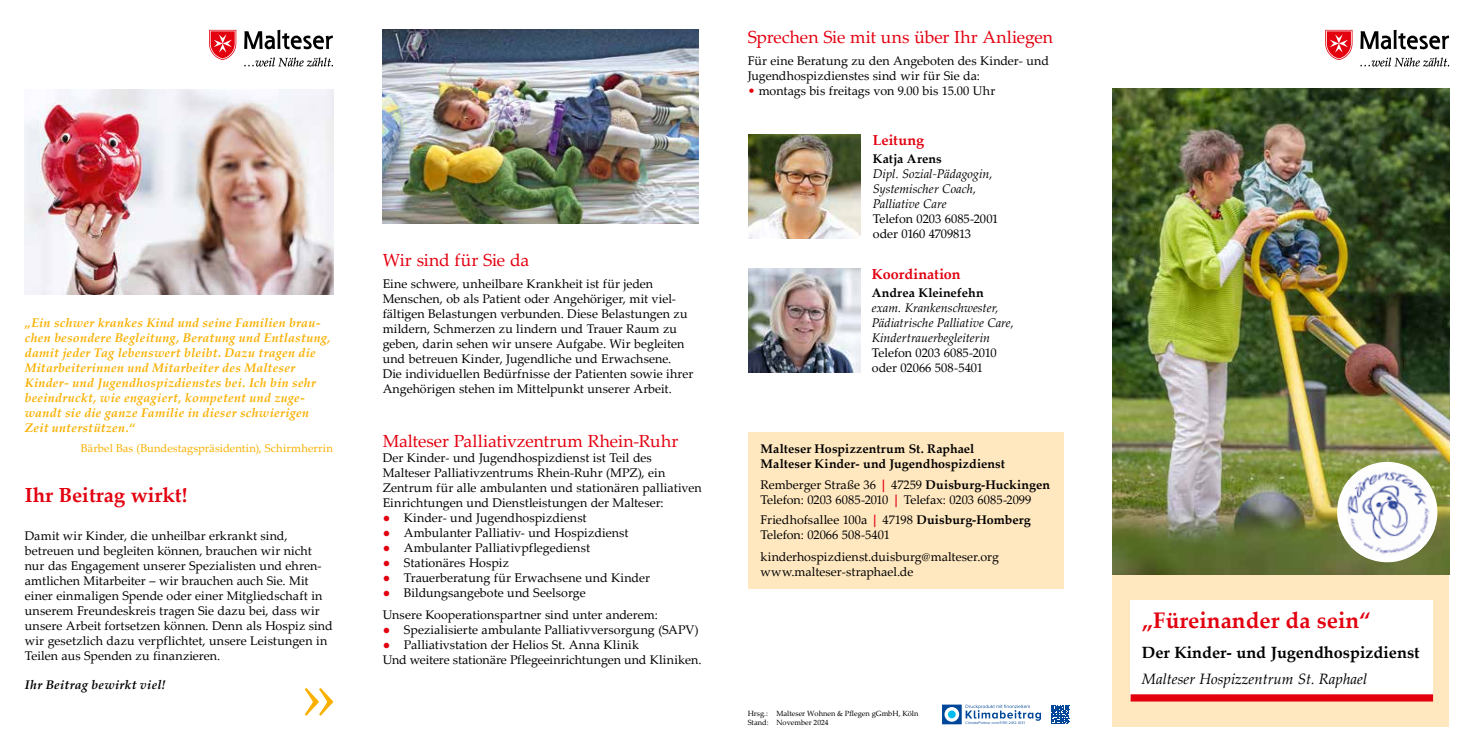
<style>
.page{position:relative;width:1467px;height:745px;background:#fff}
.page>*{position:absolute;margin:0;border:0;box-sizing:border-box;transform-origin:0 0}
.t1{font:700 22.5px "Palatino Linotype";color:#e3000f}
.t2{font:700 20.38px "Palatino Linotype";color:#e3000f}
.t3{font:17.5px "Palatino Linotype";color:#e3000f}
.t4{font:700 16.25px "Palatino Linotype";color:#000}
.t5{font:italic 15px "Palatino Linotype";color:#000}
.t6{font:700 14.38px "Palatino Linotype";color:#e3000f}
.t7{font:12.5px/15px "Palatino Linotype";color:#000}
.t8{font:italic 700 12.5px/15px "Palatino Linotype";letter-spacing:.02em;color:#f9b000}
.t9{font:italic 12.5px/15px "Palatino Linotype";color:#000}
.t10{font:700 12.5px/15px "Palatino Linotype";letter-spacing:.005em;color:#000}
.t11{font:italic 700 12.5px "Palatino Linotype";letter-spacing:.02em;color:#000}
.t12{font:11.25px "Palatino Linotype";letter-spacing:.005em;color:#f9b000}
.t13{font:7.5px/9px "Palatino Linotype";color:#000}
.s1{color:#e3000f}
.s2{font-family:"Frutiger LT Std";color:#e3000f}
.s3{font-weight:700}
</style>
<div class="page">
<div style="left:1113px;top:574px;width:336px;height:152px;background:#ffe8c0"></div>
<img style="left:1113px;top:89px;width:336px;height:484px">
<svg style="left:1325px;top:30px;width:27px;height:30px"></svg>
<svg style="left:1360px;top:30px;width:89px;height:19px"></svg>
<svg style="left:1360px;top:57px;width:89px;height:10px"></svg>
<div style="left:1131px;top:600px;width:302px;height:97px;background:#fff"></div>
<svg style="left:1131px;top:694px;width:302px;height:7px;background:#e40b19"></svg>
<svg style="left:1051px;top:705px;width:19px;height:18px"></svg>
<svg style="left:942px;top:704px;width:99px;height:19px"></svg>
<img style="left:25px;top:89px;width:308px;height:205px">
<svg style="left:209px;top:30px;width:27px;height:30px"></svg>
<svg style="left:244px;top:30px;width:89px;height:19px"></svg>
<svg style="left:244px;top:57px;width:89px;height:10px"></svg>
<svg style="left:305px;top:688px;width:28px;height:27px"></svg>
<svg style="left:1334px;top:458px;width:106px;height:107px;background:#8d985b"></svg>
<img style="left:1343px;top:465px;width:92px;height:93px">
<div style="left:748px;top:432px;width:316px;height:156px;background:#ffe8c0"></div>
<img style="left:748px;top:268px;width:112px;height:104px">
<img style="left:749px;top:134px;width:111px;height:104px">
<img style="left:383px;top:30px;width:315px;height:193px">
<h3 class="t3" style="left:748px;top:24px;width:307px">Sprechen Sie mit uns über Ihr Anliegen</h3>
<p class="t7" style="left:748px;top:52px;width:303px">Für eine Beratung zu den Angeboten des Kinder- und<br>Jugendhospizdienstes sind wir für Sie da:</p>
<p class="t7" style="left:748px;top:82px;width:249px"><span class="s1">•</span> montags bis freitags von 9.00 bis 15.00 Uhr</p>
<p class="t6" style="left:873px;top:129px;width:53px">Leitung</p>
<p class="t10" style="left:873px;top:151px;width:71px">Katja Arens</p>
<p class="t9" style="left:873px;top:166px;width:121px">Dipl. Sozial-Pädagogin,<br>Systemischer Coach,<br>Palliative Care</p>
<p class="t7" style="left:873px;top:211px;width:127px">Telefon 0203 6085-2001 oder 0160 4709813</p>
<h3 class="t3" style="left:383px;top:247px;width:148px">Wir sind für Sie da</h3>
<p class="t7" style="left:383px;top:276px;width:312px">Eine schwere, unheilbare Krankheit ist für jeden Menschen, ob als Patient oder Angehöriger, mit viel&shy;fältigen Belastungen verbunden. Diese Belastungen zu mildern, Schmerzen zu lindern und Trauer Raum zu geben, darin sehen wir unsere Aufgabe. Wir begleiten und betreuen Kinder, Jugendliche und Erwachsene.<br>Die individuellen Bedürfnisse der Patienten sowie ihrer Angehörigen stehen im Mittelpunkt unserer Arbeit.</p>
<p class="t6" style="left:872px;top:263px;width:90px">Koordination</p>
<p class="t10" style="left:872px;top:285px;width:113px">Andrea Kleinefehn</p>
<p class="t9" style="left:872px;top:300px;width:144px">exam. Krankenschwester,<br>Pädiatrische Palliative Care,<br>Kindertrauerbegleiterin</p>
<p class="t7" style="left:872px;top:345px;width:126px">Telefon 0203 6085-2010 oder 02066 508-5401</p>
<p class="t8" style="left:25px;top:314px;width:307px">„Ein schwer krankes Kind und seine Familien brau&shy;chen besondere Begleitung, Beratung und Entlastung, damit jeder Tag lebenswert bleibt. Dazu tragen die Mitarbeiterinnen und Mitarbeiter des Malteser Kinder- und Jugendhospizdienstes bei. Ich bin sehr beeindruckt, wie engagiert, kompetent und zuge&shy;wandt sie die ganze Familie in dieser schwierigen Zeit unterstützen.“</p>
<p class="t12" style="left:81px;top:440px;width:254px">Bärbel Bas (Bundestagspräsidentin), Schirmherrin</p>
<p class="t10" style="left:761px;top:441px;width:246px">Malteser Hospizzentrum St. Raphael<br>Malteser Kinder- und Jugendhospizdienst</p>
<p class="t7" style="left:761px;top:476px;width:291px">Remberger Straße 36 <span class="s2">|</span> 47259 <span class="s3">Duisburg-Huckingen<br></span>Telefon: 0203 6085-2010 <span class="s2">|</span> Telefax: 0203 6085-2099</p>
<p class="t7" style="left:761px;top:511px;width:272px">Friedhofsallee 100a <span class="s2">|</span> 47198 <span class="s3">Duisburg-Homberg<br></span>Telefon: 02066 508-5401</p>
<p class="t7" style="left:761px;top:548px;width:240px">kinderhospizdienst.duisburg@malteser.org www.malteser-straphael.de</p>
<h3 class="t3" style="left:383px;top:428px;width:297px">Malteser Palliativzentrum Rhein-Ruhr</h3>
<p class="t7" style="left:383px;top:449px;width:321px">Der Kinder- und Jugendhospizdienst ist Teil des Malteser Palliativzentrums Rhein-Ruhr (MPZ), ein Zentrum für alle ambulanten und stationären palliativen Einrichtungen und Dienstleistungen der Malteser:</p>
<p class="t7" style="left:383px;top:509px;width:205px"><span class="s1">●</span> Kinder- und Jugendhospizdienst</p>
<p class="t7" style="left:383px;top:524px;width:247px"><span class="s1">●</span> Ambulanter Palliativ- und Hospizdienst</p>
<p class="t7" style="left:383px;top:539px;width:209px"><span class="s1">●</span> Ambulanter Palliativpflegedienst</p>
<p class="t7" style="left:383px;top:554px;width:128px"><span class="s1">●</span> Stationäres Hospiz</p>
<p class="t7" style="left:383px;top:569px;width:269px"><span class="s1">●</span> Trauerberatung für Erwachsene und Kinder</p>
<p class="t7" style="left:383px;top:581px;width:277px;line-height:22.1px"><span class="s1">●</span> Bildungsangebote und Seelsorge<br>Unsere Kooperationspartner sind unter anderem:</p>
<p class="t7" style="left:383px;top:621px;width:317px"><span class="s1">●</span> Spezialisierte ambulante Palliativversorgung (SAPV)</p>
<p class="t7" style="left:383px;top:636px;width:320px"><span class="s1">●</span> Palliativstation der Helios St. Anna Klinik<br>Und weitere stationäre Pflegeeinrichtungen und Kliniken.</p>
<h2 class="t2" style="left:25px;top:480px;width:164px">Ihr Beitrag wirkt!</h2>
<p class="t7" style="left:25px;top:527px;width:309px">Damit wir Kinder, die unheilbar erkrankt sind, betreuen und begleiten können, brauchen wir nicht nur das Engagement unserer Spezialisten und ehren&shy;amtlichen Mitarbeiter – wir brauchen auch Sie. Mit einer einmaligen Spende oder einer Mitgliedschaft in unserem Freundeskreis tragen Sie dazu bei, dass wir unsere Arbeit fortsetzen können. Denn als Hospiz sind wir gesetzlich dazu verpflichtet, unsere Leistungen in Teilen aus Spenden zu finanzieren.</p>
<p class="t11" style="left:25px;top:675px;width:142px">Ihr Beitrag bewirkt viel!</p>
<p class="t13" style="left:748px;top:708px;width:172px">Hrsg.: Malteser Wohnen &amp; Pflegen gGmbH, Köln<br>Stand: November 2024</p>
<h1 class="t1" style="left:1142px;top:604px;width:230px">„Füreinander da sein“</h1>
<h3 class="t4" style="left:1142px;top:641px;width:279px">Der Kinder- und Jugendhospizdienst</h3>
<p class="t5" style="left:1142px;top:667px;width:227px">Malteser Hospizzentrum St. Raphael</p>
</div>
